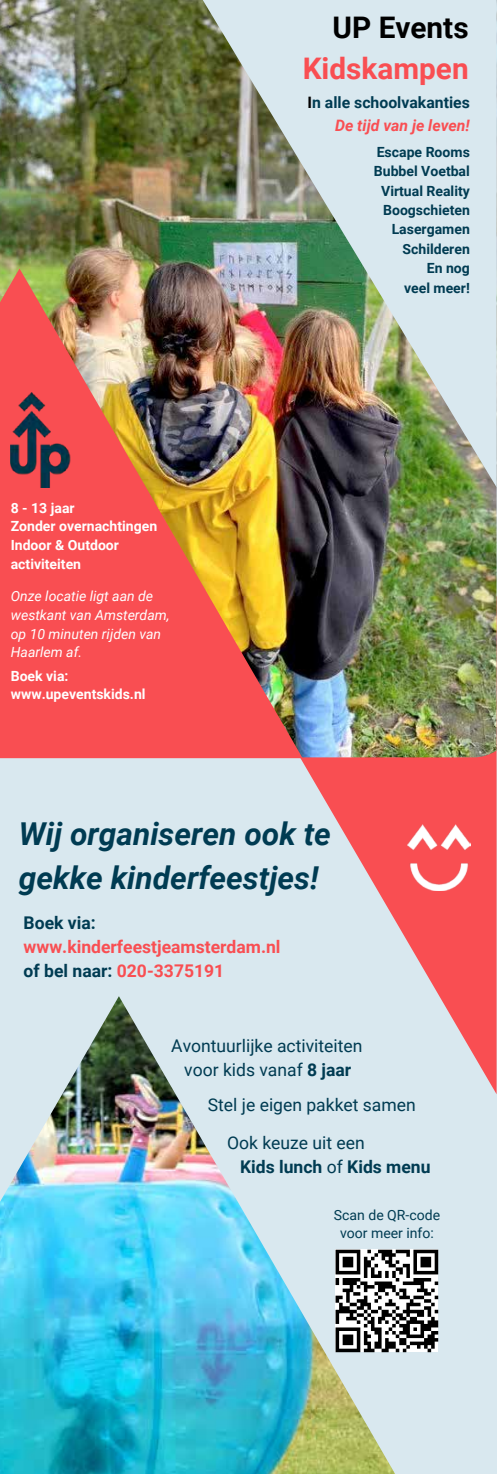
<style>
.page{position:relative;width:497px;height:1474px;background:#fff}
.page>*{position:absolute;margin:0;border:0;box-sizing:border-box;transform-origin:0 0}
.t1{font:italic 700 31.5px/43.4px "Roboto";color:#003b52}
.t2{font:700 29.75px "Roboto";color:#f94e52}
.t3{font:700 29.75px "Roboto";color:#000}
.t4{font:17.5px/23.6px "Roboto";color:#003b52;text-align:center}
.t5{font:700 17.5px/23.6px "Roboto";color:#f94e52}
.t6{font:700 17.5px/23.6px "Roboto";color:#003b52}
.t7{font:700 15.75px/23.6px "Roboto";color:#003b52;text-align:right}
.t8{font:700 14px/19.4px "Roboto";color:#003b52;text-align:right}
.t9{font:700 14px/18.7px "Roboto";color:#fff}
.t10{font:italic 14px/18.7px "Roboto";color:#fff}
.t11{font:14px/18.7px "Roboto";color:#003b52;text-align:center}
.s1{color:#000}
.s2{font-style:italic;color:#f94e52}
.s3{color:#003b52}
.s4{font-weight:700}
.s5{font-weight:400}
</style>
<div class="page">
<div style="left:0;top:0;width:496px;height:1473px;background:#d9e8ef"></div>
<svg style="left:279px;top:757px;width:217px;height:336px"></svg>
<img style="left:0;top:0;width:496px;height:757px">
<img style="left:202px;top:0;width:294px;height:487px">
<img style="left:0;top:268px;width:302px;height:490px">
<img style="left:11px;top:392px;width:61px;height:95px">
<img style="left:0;top:996px;width:394px;height:477px">
<img style="left:406px;top:825px;width:63px;height:65px">
<svg style="left:335px;top:1249px;width:102px;height:103px;background:#858585"></svg>
<h2 class="t3" style="left:332px;top:7px;width:137px">UP Events</h2>
<h2 class="t2" style="left:302px;top:48px;width:167px">Kidskampen</h2>
<p class="t7" style="left:307px;top:90px;width:163px"><span class="s1">I</span>n alle schoolvakanties<br><span class="s2">De tijd van je leven!</span></p>
<p class="t8" style="left:373px;top:141px;width:97px">Escape Rooms<br>Bubbel Voetbal<br>Virtual Reality<br>Boogschieten<br>Lasergamen<br>Schilderen<br>En nog<br>veel meer!</p>
<p class="t9" style="left:11px;top:497px;width:148px">8 - 13 jaar<br>Zonder overnachtingen<br>Indoor &amp; Outdoor activiteiten</p>
<p class="t10" style="left:11px;top:586px;width:160px">Onze locatie ligt aan de westkant van Amsterdam, op 10 minuten rijden van<br>Haarlem af.</p>
<p class="t9" style="left:11px;top:666px;width:136px">Boek via: www.upeventskids.nl</p>
<h1 class="t1" style="left:19px;top:811px;width:313px">Wij organiseren ook te gekke kinderfeestjes!</h1>
<p class="t6" style="left:24px;top:910px;width:74px">Boek via:</p>
<p class="t5" style="left:24px;top:934px;width:258px">www.kinderfeestjeamsterdam.nl <span class="s3">of bel naar:</span> 020-3375191</p>
<p class="t4" style="left:171px;top:1033px;width:192px">Avontuurlijke activiteiten voor kids vanaf <span class="s4">8 jaar</span></p>
<p class="t4" style="left:207px;top:1092px;width:209px">Stel je eigen pakket samen</p>
<p class="t6" style="left:240px;top:1130px;width:192px;text-indent:-13px"><span class="s5">Ook keuze uit een<br></span>Kids lunch <span class="s5">of</span> Kids menu</p>
<p class="t11" style="left:333px;top:1204px;width:108px">Scan de QR-code voor meer info:</p>
</div>
